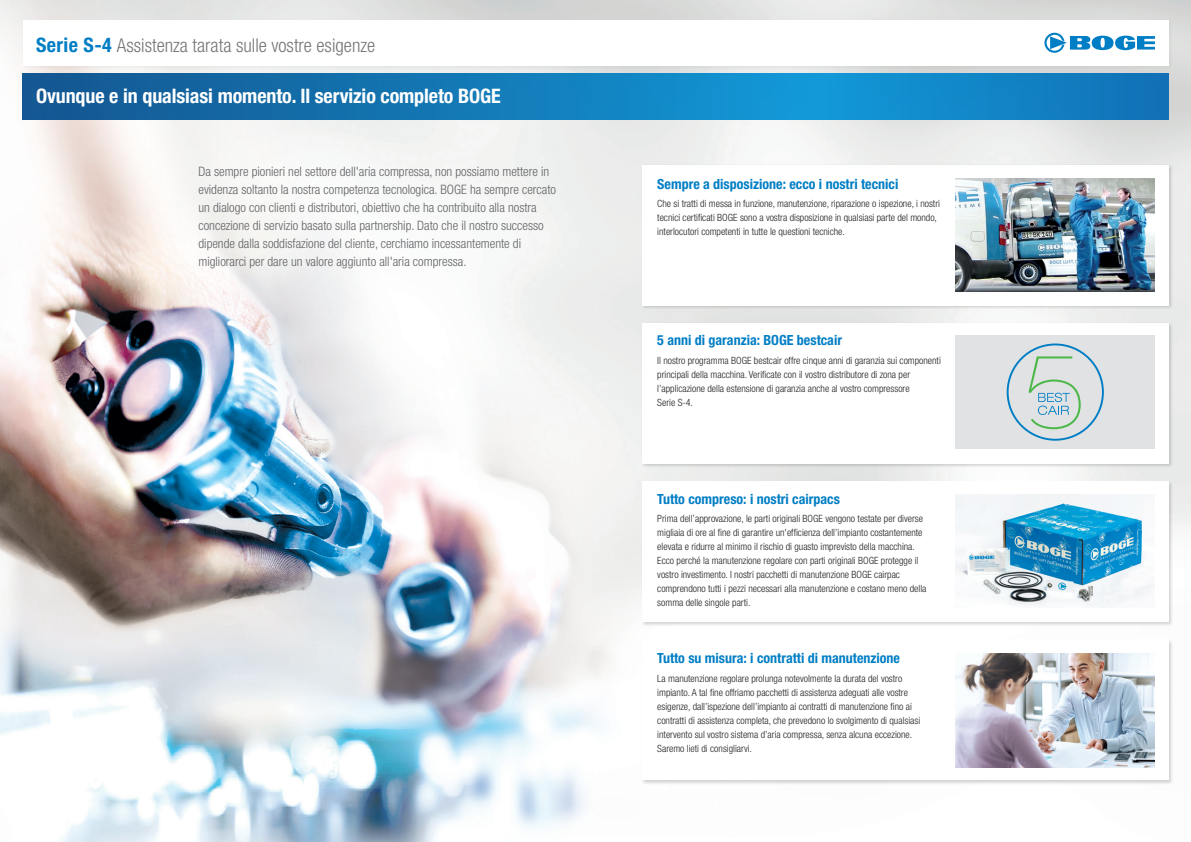
<style>
.page{position:relative;width:1191px;height:842px;background:#fff}
.page>*{position:absolute;margin:0;border:0;box-sizing:border-box;transform-origin:0 0}
.t1{font:700 condensed 20px "Helvetica Neue LT Pro";letter-spacing:-.005em;color:#fff}
.t2{font:300 condensed 19px "Helvetica Neue LT Pro";color:#757679}
.t3{font:700 condensed 14px "Helvetica Neue LT Pro";color:#007ec5}
.t4{font:300 condensed 13px/18px "Helvetica Neue LT Pro";color:#636366}
.t5{font:300 condensed 10px/14px "Helvetica Neue LT Pro";color:#231f20}
.s1{font-weight:700;font-size:20px;color:#007ec5}
</style>
<div class="page">
<img style="left:0;top:0;width:1191px;height:842px">
<div style="left:22px;top:19px;width:1151px;height:51px;background:#231f20;opacity:.05"></div>
<div style="left:23px;top:20px;width:1145px;height:45px;background:#fff"></div>
<svg style="left:1044px;top:33px;width:111px;height:20px"></svg>
<svg style="left:23px;top:74px;width:1145px;height:45px;background:#127ab8"></svg>
<div style="left:641px;top:164px;width:532px;height:621px;background:#231f20;opacity:.2"></div>
<div style="left:642px;top:165px;width:526px;height:140px;background:#fff"></div>
<div style="left:642px;top:323px;width:526px;height:141px;background:#fff"></div>
<div style="left:642px;top:481px;width:526px;height:141px;background:#fff"></div>
<div style="left:642px;top:639px;width:526px;height:141px;background:#fff"></div>
<img style="left:955px;top:179px;width:200px;height:113px">
<div style="left:955px;top:335px;width:200px;height:114px;background:#e1e2e4"></div>
<img style="left:955px;top:494px;width:200px;height:114px">
<img style="left:955px;top:653px;width:200px;height:114px">
<div style="left:1006px;top:343px;width:97px;height:98px;border:2px solid #007ec5;border-radius:50%"></div>
<svg style="left:1028px;top:356px;width:52px;height:73px"></svg>
<h2 class="t2" style="left:36px;top:34px;width:341px"><span class="s1">Serie S-4</span> Assistenza tarata sulle vostre esigenze</h2>
<h1 class="t1" style="left:36px;top:84px;width:466px">Ovunque e in qualsiasi momento. Il servizio completo BOGE</h1>
<p class="t4" style="left:198px;top:163px;width:359px">Da sempre pionieri nel settore dell'aria compressa, non possiamo mettere in evidenza soltanto la nostra competenza tecnologica. BOGE ha sempre cercato un dialogo con clienti e distributori, obiettivo che ha contribuito alla nostra concezione di servizio basato sulla partnership. Dato che il nostro successo dipende dalla soddisfazione del cliente, cerchiamo incessantemente di migliorarci per dare un valore aggiunto all'aria compressa.</p>
<h3 class="t3" style="left:657px;top:175px;width:243px">Sempre a disposizione: ecco i nostri tecnici</h3>
<p class="t5" style="left:657px;top:196px;width:284px">Che si tratti di messa in funzione, manutenzione, riparazione o ispezione, i nostri tecnici certificati BOGE sono a vostra disposizione in qualsiasi parte del mondo, interlocutori competenti in tutte le questioni tecniche.</p>
<h3 class="t3" style="left:657px;top:332px;width:186px">5 anni di garanzia: BOGE bestcair</h3>
<p class="t5" style="left:657px;top:353px;width:285px">Il nostro programma BOGE bestcair offre cinque anni di garanzia sui componenti principali della macchina. Verificate con il vostro distributore di zona per l’applicazione della estensione di garanzia anche al vostro compressore<br>Serie S-4.</p>
<h3 class="t3" style="left:657px;top:491px;width:184px">Tutto compreso: i nostri cairpacs</h3>
<p class="t5" style="left:657px;top:512px;width:271px">Prima dell’approvazione, le parti originali BOGE vengono testate per diverse migliaia di ore al fine di garantire un'efficienza dell’impianto costantemente elevata e ridurre al minimo il rischio di guasto imprevisto della macchina.<br>Ecco perché la manutenzione regolare con parti originali BOGE protegge il vostro investimento. I nostri pacchetti di manutenzione BOGE cairpac comprendono tutti i pezzi necessari alla manutenzione e costano meno della somma delle singole parti.</p>
<h3 class="t3" style="left:657px;top:650px;width:244px">Tutto su misura: i contratti di manutenzione</h3>
<p class="t5" style="left:657px;top:671px;width:264px">La manutenzione regolare prolunga notevolmente la durata del vostro impianto. A tal fine offriamo pacchetti di assistenza adeguati alle vostre esigenze, dall’ispezione dell’impianto ai contratti di manutenzione fino ai contratti di assistenza completa, che prevedono lo svolgimento di qualsiasi intervento sul vostro sistema d’aria compressa, senza alcuna eccezione.<br>Saremo lieti di consigliarvi.</p>
</div>
